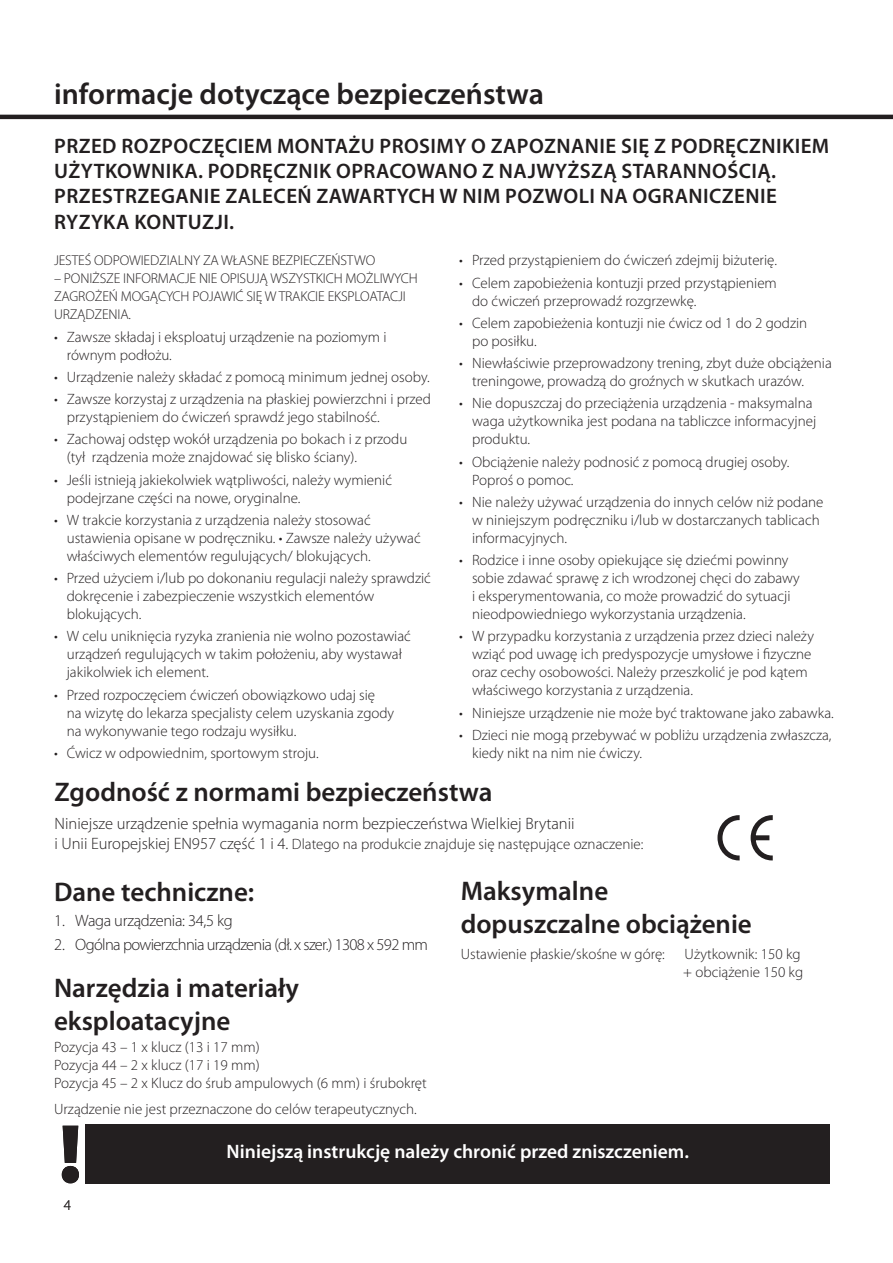
<style>
.page{position:relative;width:893px;height:1263px;background:#fff}
.page>*{position:absolute;margin:0;border:0;box-sizing:border-box;transform-origin:0 0}
.t1{font:900 84.15px "Myriad Pro";color:#231f20}
.t2{font:600 30px "Myriad Pro";color:#231f20}
.t3{font:600 27px/32.4px "Myriad Pro";color:#231f20}
.t4{font:600 21px/25.2px "Myriad Pro";letter-spacing:.02em;color:#231f20}
.t5{font:600 19.5px "Myriad Pro";color:#fff}
.t6{font:300 16.5px/24px "Myriad Pro";color:#231f20}
.t7{font:300 16.5px/24px "Myriad Pro";letter-spacing:-.04em;color:#231f20}
.t8{font:300 15px/18px "Myriad Pro";color:#231f20}
.t9{font:300 14.25px/18px "Myriad Pro";letter-spacing:-.01em;color:#231f20}
.s1{font-size:16.5px}
</style>
<div class="page">
<svg style="left:0;top:114px;width:893px;height:6px;background:#5b5858"></svg>
<div style="left:85px;top:1124px;width:744px;height:59px;background:#231f20"></div>
<svg style="left:717px;top:815px;width:56px;height:46px"></svg>
<h2 class="t2" style="left:54px;top:82px;width:491px">informacje dotyczące bezpieczeństwa</h2>
<h3 class="t4" style="left:54px;top:135px;width:776px">PRZED ROZPOCZĘCIEM MONTAŻU PROSIMY O ZAPOZNANIE SIĘ Z PODRĘCZNIKIEM UŻYTKOWNIKA. PODRĘCZNIK OPRACOWANO Z NAJWYŻSZĄ STARANNOŚCIĄ.<br>PRZESTRZEGANIE ZALECEŃ ZAWARTYCH W NIM POZWOLI NA OGRANICZENIE RYZYKA KONTUZJI.</h3>
<p class="t9" style="left:54px;top:253px;width:323px">JESTEŚ ODPOWIEDZIALNY ZA WŁASNE BEZPIECZEŃSTWO</p>
<p class="t9" style="left:54px;top:271px;width:365px">– PONIŻSZE INFORMACJE NIE OPISUJĄ WSZYSTKICH MOŻLIWYCH<br>ZAGROŻEŃ MOGĄCYCH POJAWIĆ SIĘ W TRAKCIE EKSPLOATACJI<br>URZĄDZENIA.</p>
<p class="t8" style="left:67px;top:329px;width:321px">Zawsze składaj i eksploatuj urządzenie na poziomym i równym podłożu.</p>
<p class="t8" style="left:67px;top:367px;width:366px;line-height:22.2px">Urządzenie należy składać z pomocą minimum jednej osoby.<br>Zawsze korzystaj z urządzenia na płaskiej powierzchni i przed</p>
<p class="t8" style="left:67px;top:407px;width:342px;line-height:22.2px">przystąpieniem do ćwiczeń sprawdź jego stabilność.<br>Zachowaj odstęp wokół urządzenia po bokach i z przodu</p>
<p class="t8" style="left:67px;top:448px;width:327px;line-height:22.2px">(tył rządzenia może znajdować się blisko ściany).<br>Jeśli istnieją jakiekolwiek wątpliwości, należy wymienić</p>
<p class="t8" style="left:67px;top:488px;width:305px;line-height:22.2px">podejrzane części na nowe, oryginalne.<br>W trakcie korzystania z urządzenia należy stosować</p>
<p class="t8" style="left:67px;top:530px;width:355px">ustawienia opisane w podręczniku. • Zawsze należy używać właściwych elementów regulujących/ blokujących.</p>
<p class="t8" style="left:67px;top:571px;width:366px">Przed użyciem i/lub po dokonaniu regulacji należy sprawdzić dokręcenie i zabezpieczenie wszystkich elementów blokujących.</p>
<p class="t8" style="left:67px;top:629px;width:346px">W celu uniknięcia ryzyka zranienia nie wolno pozostawiać urządzeń regulujących w takim położeniu, aby wystawał jakikolwiek ich element.</p>
<p class="t8" style="left:67px;top:687px;width:329px">Przed rozpoczęciem ćwiczeń obowiązkowo udaj się<br>na wizytę do lekarza specjalisty celem uzyskania zgody na wykonywanie tego rodzaju wysiłku.</p>
<p class="t8" style="left:67px;top:745px;width:253px">Ćwicz w odpowiednim, sportowym stroju.</p>
<p class="t8" style="left:54px;top:329px;width:5px">•</p>
<p class="t8" style="left:54px;top:367px;width:5px;line-height:22.2px">• •</p>
<p class="t8" style="left:54px;top:432px;width:5px">•</p>
<p class="t8" style="left:54px;top:472px;width:5px">•</p>
<p class="t8" style="left:54px;top:512px;width:5px">•</p>
<p class="t8" style="left:54px;top:571px;width:5px">•</p>
<p class="t8" style="left:54px;top:629px;width:5px">•</p>
<p class="t8" style="left:54px;top:687px;width:5px">•</p>
<p class="t8" style="left:54px;top:745px;width:5px">•</p>
<p class="t8" style="left:459px;top:251px;width:5px;line-height:22.2px">• •</p>
<p class="t8" style="left:459px;top:315px;width:5px">•</p>
<p class="t8" style="left:459px;top:356px;width:5px">•</p>
<p class="t8" style="left:459px;top:396px;width:5px">•</p>
<p class="t8" style="left:459px;top:454px;width:5px">•</p>
<p class="t8" style="left:459px;top:494px;width:5px">•</p>
<p class="t8" style="left:459px;top:553px;width:5px">•</p>
<p class="t8" style="left:459px;top:629px;width:5px">•</p>
<p class="t8" style="left:459px;top:703px;width:5px;line-height:22.2px">• •</p>
<p class="t8" style="left:472px;top:251px;width:306px;line-height:22.2px">Przed przystąpieniem do ćwiczeń zdejmij biżuterię.<br>Celem zapobieżenia kontuzji przed przystąpieniem</p>
<p class="t8" style="left:472px;top:291px;width:337px;line-height:22.2px">do ćwiczeń przeprowadź rozgrzewkę.<br>Celem zapobieżenia kontuzji nie ćwicz od 1 do 2 godzin</p>
<p class="t8" style="left:472px;top:331px;width:361px;line-height:22.2px">po posiłku.<br>Niewłaściwie przeprowadzony trening, zbyt duże obciążenia</p>
<p class="t8" style="left:472px;top:371px;width:342px;line-height:22.2px">treningowe, prowadzą do groźnych w skutkach urazów.<br>Nie dopuszczaj do przeciążenia urządzenia - maksymalna</p>
<p class="t8" style="left:472px;top:414px;width:346px">waga użytkownika jest podana na tabliczce informacyjnej produktu.</p>
<p class="t8" style="left:472px;top:454px;width:319px">Obciążenie należy podnosić z pomocą drugiej osoby.<br>Poproś o pomoc.</p>
<p class="t8" style="left:472px;top:494px;width:353px">Nie należy używać urządzenia do innych celów niż podane w niniejszym podręczniku i/lub w dostarczanych tablicach informacyjnych.</p>
<p class="t8" style="left:472px;top:553px;width:329px">Rodzice i inne osoby opiekujące się dziećmi powinny sobie zdawać sprawę z ich wrodzonej chęci do zabawy i eksperymentowania, co może prowadzić do sytuacji nieodpowiedniego wykorzystania urządzenia.</p>
<p class="t8" style="left:472px;top:629px;width:344px">W przypadku korzystania z urządzenia przez dzieci należy wziąć pod uwagę ich predyspozycje umysłowe i fizyczne oraz cechy osobowości. Należy przeszkolić je pod kątem właściwego korzystania z urządzenia.</p>
<p class="t8" style="left:472px;top:703px;width:363px;line-height:22.2px">Niniejsze urządzenie nie może być traktowane jako zabawka.<br>Dzieci nie mogą przebywać w pobliżu urządzenia zwłaszcza,</p>
<p class="t8" style="left:472px;top:745px;width:172px">kiedy nikt na nim nie ćwiczy.</p>
<h3 class="t3" style="left:54px;top:779px;width:440px">Zgodność z normami bezpieczeństwa</h3>
<p class="t6" style="left:54px;top:814px;width:522px">Niniejsze urządzenie spełnia wymagania norm bezpieczeństwa Wielkiej Brytanii</p>
<p class="t8" style="left:54px;top:837px;width:590px"><span class="s1">i Unii Europejskiej EN957 część 1 i 4.</span> Dlatego na produkcie znajduje się następujące oznaczenie:</p>
<h3 class="t3" style="left:54px;top:879px;width:202px">Dane techniczne:</h3>
<p class="t7" style="left:75px;top:910px;width:354px">Waga urządzenia: 34,5 kg<br>Ogólna powierzchnia urządzenia (dł. x szer.) 1308 x 592 mm</p>
<p class="t6" style="left:54px;top:910px;width:12px">1.<br>2.</p>
<h3 class="t3" style="left:54px;top:975px;width:246px">Narzędzia i materiały eksploatacyjne</h3>
<p class="t8" style="left:54px;top:1039px;width:374px">Pozycja 43 – 1 x klucz (13 i 17 mm)<br>Pozycja 44 – 2 x klucz (17 i 19 mm)<br>Pozycja 45 – 2 x Klucz do śrub ampulowych (6 mm) i śrubokręt</p>
<p class="t8" style="left:54px;top:1102px;width:364px">Urządzenie nie jest przeznaczone do celów terapeutycznych.</p>
<h3 class="t3" style="left:461px;top:878px;width:293px">Maksymalne dopuszczalne obciążenie</h3>
<p class="t8" style="left:461px;top:947px;width:206px">Ustawienie płaskie/skośne w górę:</p>
<p class="t8" style="left:683px;top:947px;width:121px">Użytkownik: 150 kg + obciążenie 150 kg</p>
<h1 class="t1" style="left:58px;top:1104px;width:25px">!</h1>
<p class="t8" style="left:64px;top:1198px;width:9px">4</p>
<h3 class="t5" style="left:227px;top:1145px;width:464px">Niniejszą instrukcję należy chronić przed zniszczeniem.</h3>
</div>
